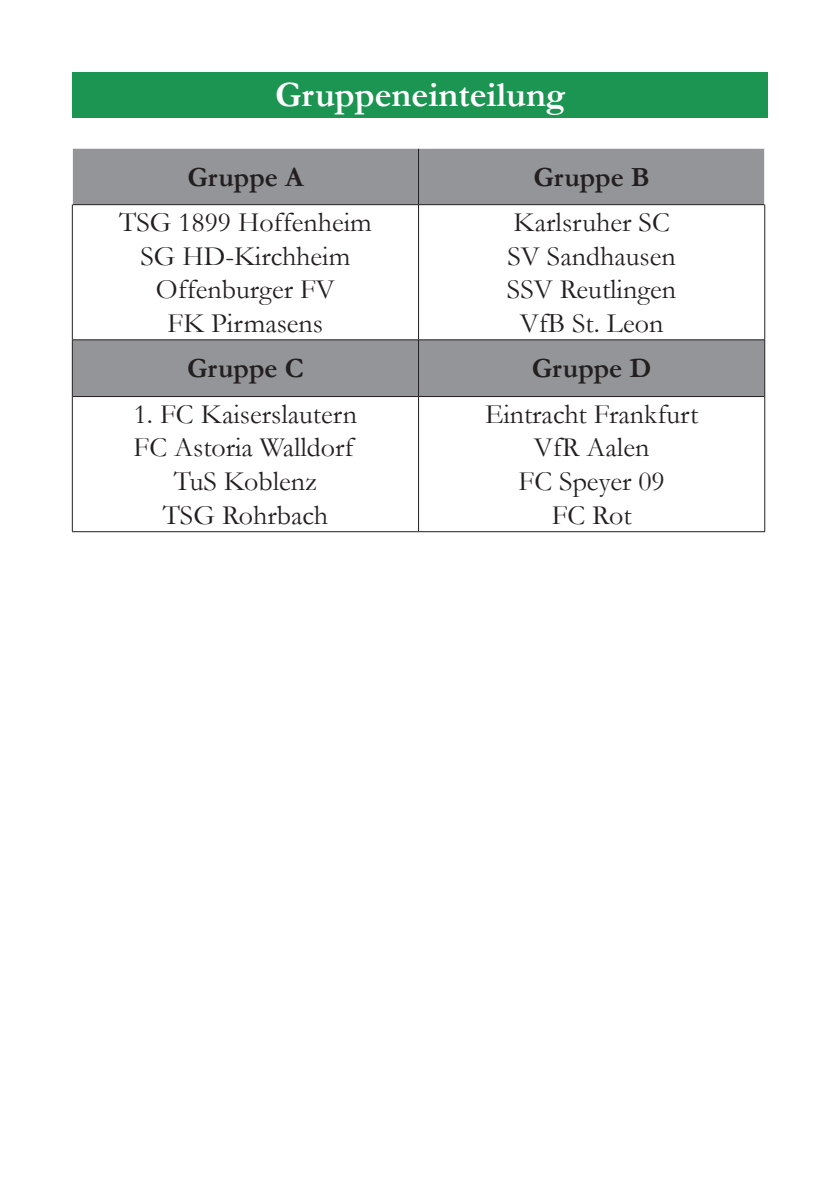
<style>
.page{position:relative;width:840px;height:1191px;background:#fff}
.page>*{position:absolute;margin:0;border:0;box-sizing:border-box;transform-origin:0 0}
.t1{font:700 36px "Garamond";color:#fff}
.t2{font:28px/33.6px "Garamond";color:#231f20;text-align:center}
.t3{font:700 28px "Garamond";color:#231f20}
</style>
<div class="page">
<div style="left:72px;top:72px;width:695px;height:45px;background:#1b9551"></div>
<svg style="left:73px;top:149px;width:691px;height:247px"></svg>
<hr style="left:72px;top:396px;width:346px;height:1px;background:#231f20">
<hr style="left:418px;top:396px;width:346px;height:1px;background:#231f20">
<hr style="left:418px;top:148px;width:1px;height:56px;background:#231f20">
<hr style="left:418px;top:205px;width:1px;height:134px;background:#231f20">
<hr style="left:418px;top:396px;width:1px;height:135px;background:#231f20">
<hr style="left:764px;top:205px;width:1px;height:134px;background:#231f20">
<hr style="left:72px;top:340px;width:1px;height:56px;background:#231f20">
<hr style="left:764px;top:396px;width:1px;height:135px;background:#231f20">
<hr style="left:418px;top:340px;width:1px;height:56px;background:#231f20">
<hr style="left:72px;top:339px;width:346px;height:1px;background:#231f20">
<hr style="left:418px;top:339px;width:346px;height:1px;background:#231f20">
<hr style="left:764px;top:340px;width:1px;height:56px;background:#231f20">
<hr style="left:72px;top:531px;width:346px;height:1px;background:#231f20">
<hr style="left:418px;top:531px;width:346px;height:1px;background:#231f20">
<hr style="left:72px;top:204px;width:346px;height:1px;background:#231f20">
<hr style="left:72px;top:205px;width:1px;height:134px;background:#231f20">
<hr style="left:418px;top:204px;width:346px;height:1px;background:#231f20">
<hr style="left:72px;top:396px;width:1px;height:135px;background:#231f20">
<hr style="left:418px;top:148px;width:346px;height:1px;background:#fff">
<p class="t1" style="left:275px;top:71px;width:291px">Gruppeneinteilung</p>
<p class="t3" style="left:187px;top:158px;width:117px">Gruppe A</p>
<p class="t3" style="left:533px;top:158px;width:118px">Gruppe B</p>
<p class="t2" style="left:119px;top:205px;width:254px">TSG 1899 Hoffenheim<br>SG HD-Kirchheim<br>Offenburger FV<br>FK Pirmasens</p>
<p class="t2" style="left:506px;top:205px;width:171px">Karlsruher SC<br>SV Sandhausen<br>SSV Reutlingen<br>VfB St. Leon</p>
<p class="t3" style="left:187px;top:349px;width:118px">Gruppe C</p>
<p class="t3" style="left:531px;top:349px;width:121px">Gruppe D</p>
<p class="t2" style="left:133px;top:396px;width:225px">1. FC Kaiserslautern<br>FC Astoria Walldorf<br>TuS Koblenz<br>TSG Rohrbach</p>
<p class="t2" style="left:484px;top:396px;width:215px">Eintracht Frankfurt<br>VfR Aalen<br>FC Speyer 09<br>FC Rot</p>
</div>
